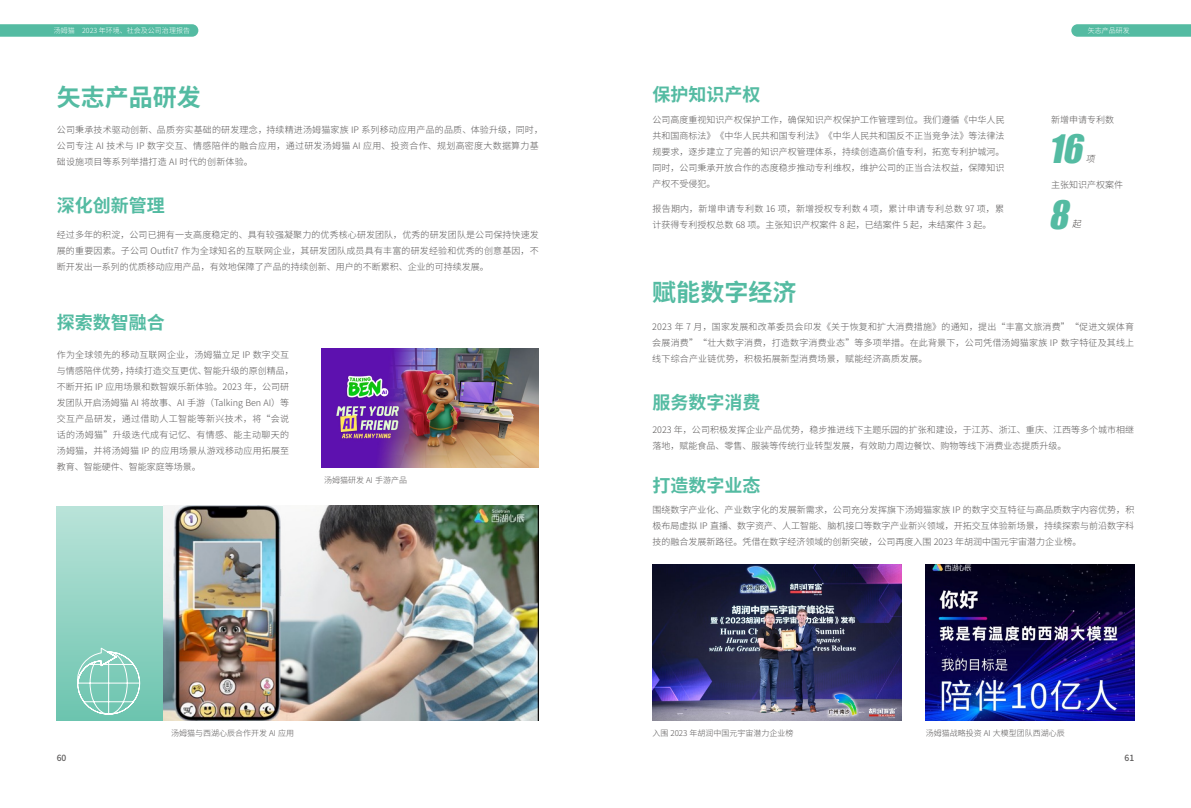
<style>
.page{position:relative;width:1191px;height:808px;background:#fff}
.page>*{position:absolute;margin:0;border:0;box-sizing:border-box;transform-origin:0 0}
.t1{font:italic 36px "Impact";color:#54bba2}
.t2{font:700 24px "Source Han Sans CN";color:#54bba2}
.t3{font:700 18px "Source Han Sans CN";color:#54bba2}
.t4{font:300 9px/16px "Source Han Sans CN";letter-spacing:.005em;color:#595757}
.t5{font:italic 300 9px "Source Han Sans CN";color:#4c4948}
.t6{font:500 8.5px "Source Han Sans CN";color:#595757}
.t7{font:300 8px "Source Han Sans CN";color:#595757}
.t8{font:300 7px "Source Han Sans CN";color:#fff}
</style>
<div class="page">
<svg style="left:0;top:24px;width:198px;height:13px;background:#5bbea6"></svg>
<svg style="left:1071px;top:24px;width:120px;height:13px;background:#5dbea6"></svg>
<div style="left:57px;top:506px;width:171px;height:215px;background:linear-gradient(to bottom,#bae3d9,#6bc4af)"></div>
<img style="left:321px;top:349px;width:218px;height:118px">
<img style="left:652px;top:564px;width:249px;height:157px">
<img style="left:163px;top:506px;width:375px;height:215px">
<img style="left:925px;top:564px;width:209px;height:157px">
<svg style="left:77px;top:647px;width:63px;height:68px;background:#8fd2c2"></svg>
<p class="t8" style="left:54px;top:27px;width:138px">汤姆猫 2023 年环境、社会及公司治理报告</p>
<p class="t8" style="left:1087px;top:27px;width:43px">矢志产品研发</p>
<h2 class="t2" style="left:57px;top:84px;width:145px">矢志产品研发</h2>
<p class="t4" style="left:57px;top:122px;width:488px">公司秉承技术驱动创新、品质夯实基础的研发理念，持续精进汤姆猫家族 IP 系列移动应用产品的品质、体验升级，同时，公司专注 AI 技术与 IP 数字交互、情感陪伴的融合应用，通过研发汤姆猫 AI 应用、投资合作、规划高密度大数据算力基础设施项目等系列举措打造 AI 时代的创新体验。</p>
<h3 class="t3" style="left:57px;top:195px;width:109px">深化创新管理</h3>
<p class="t4" style="left:57px;top:227px;width:483px;text-align:justify">经过多年的积淀，公司已拥有一支高度稳定的、具有较强凝聚力的优秀核心研发团队，优秀的研发团队是公司保持快速发展的重要因素。子公司 Outfit7 作为全球知名的互联网企业，其研发团队成员具有丰富的研发经验和优秀的创意基因，不断开发出一系列的优质移动应用产品，有效地保障了产品的持续创新、用户的不断累积、企业的可持续发展。</p>
<h3 class="t3" style="left:57px;top:313px;width:109px">探索数智融合</h3>
<p class="t4" style="left:57px;top:346px;width:238px">作为全球领先的移动互联网企业，汤姆猫立足 IP 数字交互与情感陪伴优势，持续打造交互更优、智能升级的原创精品，不断开拓 IP 应用场景和数智娱乐新体验。2023 年，公司研发团队开启汤姆猫 AI 将故事、AI 手游（Talking Ben AI）等交互产品研发，通过借助人工智能等新兴技术，将“会说话的汤姆猫”升级迭代成有记忆、有情感、能主动聊天的汤姆猫，并将汤姆猫 IP 的应用场景从游戏移动应用拓展至教育、智能硬件、智能家庭等场景。</p>
<h3 class="t3" style="left:652px;top:84px;width:109px">保护知识产权</h3>
<p class="t4" style="left:652px;top:112px;width:353px;text-align:justify">公司高度重视知识产权保护工作，确保知识产权保护工作管理到位。我们遵循《中华人民共和国商标法》《中华人民共和国专利法》《中华人民共和国反不正当竞争法》等法律法规要求，逐步建立了完善的知识产权管理体系，持续创造高价值专利，拓宽专利护城河。同时，公司秉承开放合作的态度稳步推动专利维权，维护公司的正当合法权益，保障知识产权不受侵犯。</p>
<p class="t4" style="left:652px;top:201px;width:353px">报告期内，新增申请专利数 16 项，新增授权专利数 4 项，累计申请专利总数 97 项，累计获得专利授权总数 68 项。主张知识产权案件 8 起，已结案件 5 起，未结案件 3 起。</p>
<h2 class="t2" style="left:652px;top:279px;width:145px">赋能数字经济</h2>
<p class="t4" style="left:1051px;top:112px;width:64px">新增申请专利数</p>
<h1 class="t1" style="left:1048px;top:121px;width:44px">16</h1>
<p class="t5" style="left:1086px;top:153px;width:15px">项</p>
<p class="t4" style="left:1051px;top:177px;width:73px">主张知识产权案件</p>
<h1 class="t1" style="left:1048px;top:186px;width:30px">8</h1>
<p class="t5" style="left:1072px;top:218px;width:15px">起</p>
<p class="t4" style="left:652px;top:319px;width:483px;text-align:justify">2023 年 7 月，国家发展和改革委员会印发《关于恢复和扩大消费措施》的通知，提出“丰富文旅消费”“促进文娱体育会展消费”“壮大数字消费，打造数字消费业态”等多项举措。在此背景下，公司凭借汤姆猫家族 IP 数字特征及其线上线下综合产业链优势，积极拓展新型消费场景，赋能经济高质发展。</p>
<h3 class="t3" style="left:652px;top:392px;width:109px">服务数字消费</h3>
<p class="t4" style="left:652px;top:421px;width:483px">2023 年，公司积极发挥企业产品优势，稳步推进线下主题乐园的扩张和建设，于江苏、浙江、重庆、江西等多个城市相继落地，赋能食品、零售、服装等传统行业转型发展，有效助力周边餐饮、购物等线下消费业态提质升级。</p>
<p class="t7" style="left:324px;top:475px;width:84px">汤姆猫研发 AI 手游产品</p>
<h3 class="t3" style="left:652px;top:475px;width:109px">打造数字业态</h3>
<p class="t4" style="left:652px;top:501px;width:483px;text-align:justify">围绕数字产业化、产业数字化的发展新需求，公司充分发挥旗下汤姆猫家族 IP 的数字交互特征与高品质数字内容优势，积极布局虚拟 IP 直播、数字资产、人工智能、脑机接口等数字产业新兴领域，开拓交互体验新场景，持续探索与前沿数字科技的融合发展新路径。凭借在数字经济领域的创新突破，公司再度入围 2023 年胡润中国元宇宙潜力企业榜。</p>
<p class="t7" style="left:171px;top:729px;width:124px">汤姆猫与西湖心辰合作开发 AI 应用</p>
<p class="t7" style="left:652px;top:729px;width:143px">入围 2023 年胡润中国元宇宙潜力企业榜</p>
<p class="t7" style="left:925px;top:729px;width:140px">汤姆猫战略投资 AI 大模型团队西湖心辰</p>
<p class="t6" style="left:57px;top:753px;width:11px">60</p>
<p class="t6" style="left:1124px;top:753px;width:11px">61</p>
</div>
